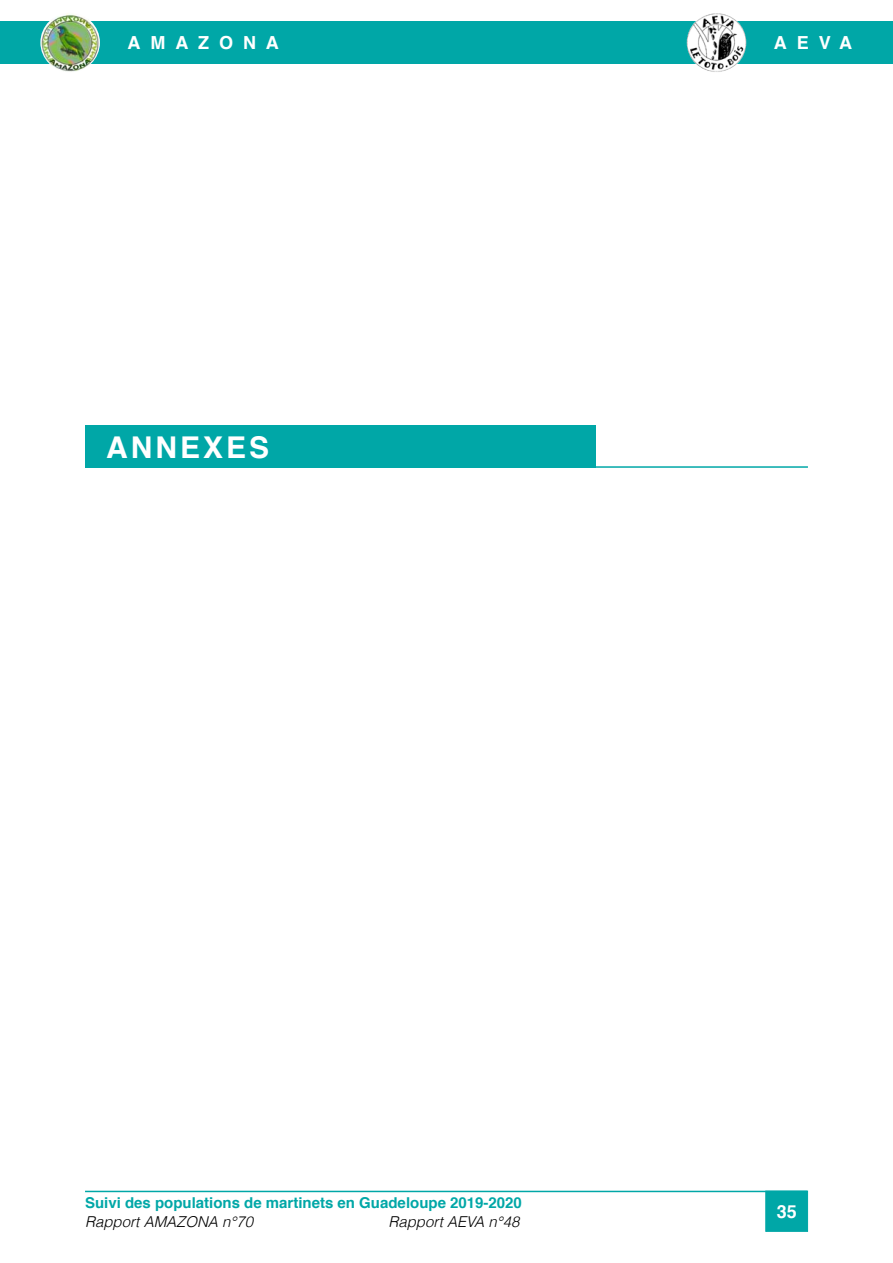
<style>
.page{position:relative;width:893px;height:1263px;background:#fff}
.page>*{position:absolute;margin:0;border:0;box-sizing:border-box;transform-origin:0 0}
.t1{font:700 30px "Helvetica";color:#fff}
.t2{font:700 18px "Helvetica";letter-spacing:.55em;color:#fff}
.t3{font:700 15px "Helvetica";color:#00a7a7}
.t4{font:italic 300 15px "Helvetica";color:#000}
</style>
<div class="page">
<div style="left:0;top:21px;width:893px;height:43px;background:#00a7a7"></div>
<img style="left:40px;top:13px;width:60px;height:59px;border-radius:30px">
<img style="left:687px;top:13px;width:59px;height:59px;border-radius:30px">
<div style="left:765px;top:1191px;width:43px;height:41px;background:#00a7a7;border:1px solid #00a7a7"></div>
<hr style="left:85px;top:1191px;width:722px;height:1px;background:#00a7a7">
<div style="left:85px;top:425px;width:510px;height:43px;background:#00a7a7"></div>
<hr style="left:85px;top:466px;width:723px;height:2px;background:#00a7a7">
<p class="t2" style="left:128px;top:28px;width:153px">AMAZONA</p>
<p class="t2" style="left:774px;top:28px;width:80px">AEVA</p>
<h1 class="t1" style="left:106px;top:423px;width:49px">Annexes</h1>
<p class="t3" style="left:85px;top:1190px;width:438px">Suivi des populations de martinets en Guadeloupe 2019-2020</p>
<p class="t4" style="left:85px;top:1213px;width:169px">Rapport AMAZONA n°70</p>
<p class="t4" style="left:388px;top:1213px;width:133px">Rapport AEVA n°48</p>
<p class="t2" style="left:777px;top:1197px;width:22px">35</p>
</div>
